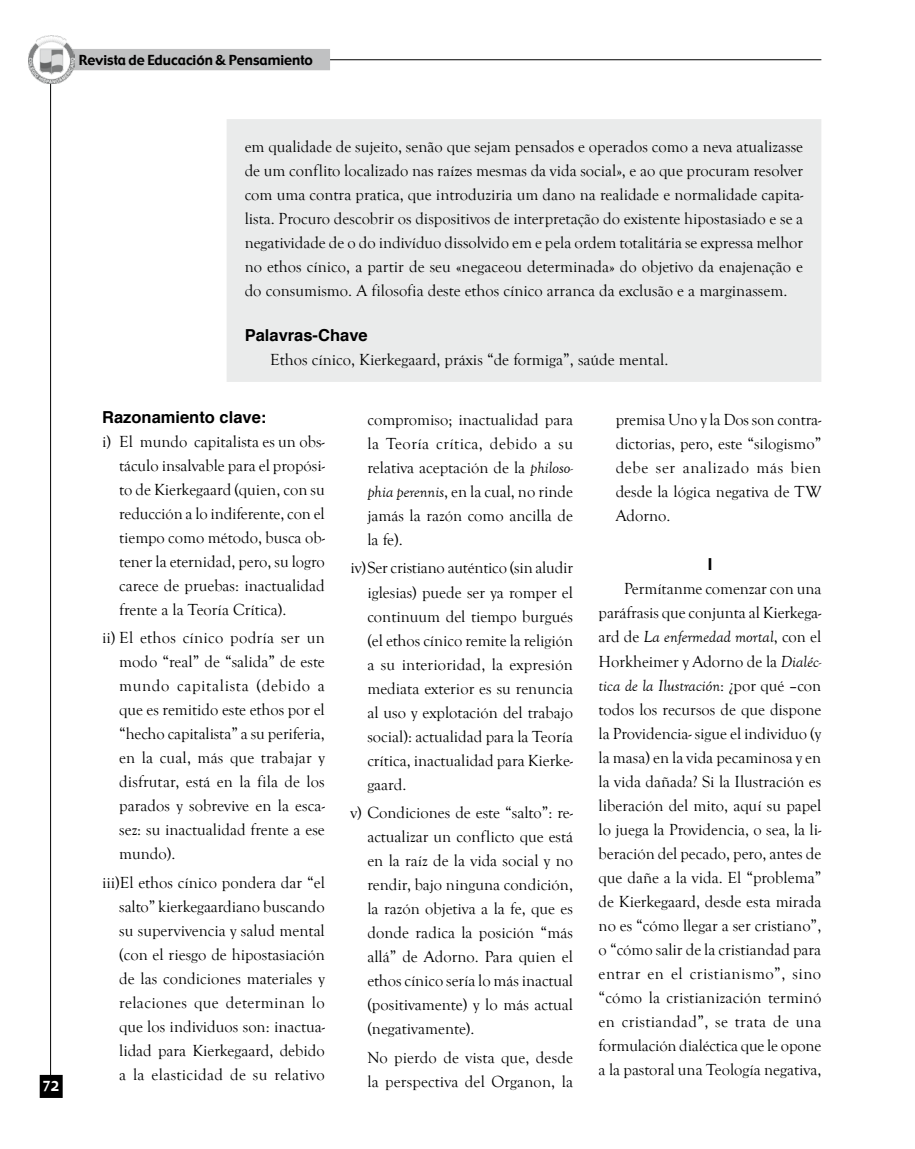
<style>
.page{position:relative;width:915px;height:1149px;background:#fff}
.page>*{position:absolute;margin:0;border:0;box-sizing:border-box;transform-origin:0 0}
.t1{font:16.5px/24px "Goudy Old Style T";color:#000;text-align:justify}
.t2{font:700 16.5px "Helvetica";color:#000}
.t3{font:13.5px "Gadget";color:#000}
.t4{font:13.5px "Gadget";color:#fff}
.s1{font-style:italic}
</style>
<div class="page">
<div style="left:40px;top:1075px;width:22px;height:21px;background:#000"></div>
<div style="left:40px;top:1074px;width:23px;height:23px;border:2px solid #000"></div>
<hr style="left:50px;top:81px;width:1px;height:1012px;background:#000">
<hr style="left:323px;top:59px;width:498px;height:1px;background:#000">
<div style="left:74px;top:49px;width:256px;height:21px;background:#c0c1c2"></div>
<img style="left:28px;top:36px;width:46px;height:48px">
<div style="left:226px;top:119px;width:595px;height:263px;background:#eaebeb"></div>
<p class="t3" style="left:79px;top:51px;width:236px">Revista de Educación &amp; Pensamiento</p>
<p class="t4" style="left:42px;top:1076px;width:18px">72</p>
<p class="t1" style="left:244px;top:135px;width:560px">em qualidade de sujeito, senão que sejam pensados e operados como a neva atualizasse de um conflito localizado nas raízes mesmas da vida social», e ao que procuram resolver com uma contra pratica, que introduziria um dano na realidade e normalidade capita&shy;lista. Procuro descobrir os dispositivos de interpretação do existente hipostasiado e se a negatividade de o do indivíduo dissolvido em e pela ordem totalitária se expressa melhor no ethos cínico, a partir de seu «negaceou determinada» do objetivo da enajenação e do consumismo. A filosofia deste ethos cínico arranca da exclusão e a marginassem.</p>
<p class="t2" style="left:244px;top:322px;width:124px">Palavras-Chave</p>
<p class="t1" style="left:270px;top:348px;width:399px">Ethos cínico, Kierkegaard, práxis “de formiga”, saúde mental.</p>
<p class="t2" style="left:102px;top:403px;width:166px">Razonamiento clave:</p>
<p class="t1" style="left:119px;top:429px;width:207px;text-indent:-17px">i) El mundo capitalista es un obs&shy;táculo insalvable para el propósi&shy;to de Kierkegaard (quien, con su reducción a lo indiferente, con el tiempo como método, busca ob&shy;tener la eternidad, pero, su logro carece de pruebas: inactualidad frente a la Teoría Crítica).</p>
<p class="t1" style="left:119px;top:625px;width:207px;text-indent:-17px">ii) El ethos cínico podría ser un modo “real” de “salida” de este mundo capitalista (debido a que es remitido este ethos por el “hecho capitalista” a su periferia, en la cual, más que trabajar y disfrutar, está en la fila de los parados y sobrevive en la esca&shy;sez: su inactualidad frente a ese mundo).</p>
<p class="t1" style="left:119px;top:870px;width:207px;text-indent:-17px">iii)El ethos cínico pondera dar “el salto” kierkegaardiano buscando su supervivencia y salud mental (con el riesgo de hipostasiación de las condiciones materiales y relaciones que determinan lo que los individuos son: inactua&shy;lidad para Kierkegaard, debido a la elasticidad de su relativo</p>
<p class="t1" style="left:367px;top:408px;width:207px">compromiso; inactualidad para la Teoría crítica, debido a su relativa aceptación de la <span class="s1">philoso&shy;phia perennis</span>, en la cual, no rinde jamás la razón como ancilla de la fe).</p>
<p class="t1" style="left:367px;top:556px;width:207px;text-indent:-17px">iv)Ser cristiano auténtico (sin aludir iglesias) puede ser ya romper el continuum del tiempo burgués (el ethos cínico remite la religión a su interioridad, la expresión mediata exterior es su renuncia al uso y explotación del trabajo social): actualidad para la Teoría crítica, inactualidad para Kierke&shy;gaard.</p>
<p class="t1" style="left:367px;top:800px;width:207px;text-indent:-17px">v) Condiciones de este “salto”: re&shy;actualizar un conflicto que está en la raíz de la vida social y no rendir, bajo ninguna condición, la razón objetiva a la fe, que es donde radica la posición “más allá” de Adorno. Para quien el ethos cínico sería lo más inactual (positivamente) y lo más actual (negativamente).</p>
<p class="t1" style="left:367px;top:1045px;width:207px">No pierdo de vista que, desde la perspectiva del Organon, la</p>
<p class="t1" style="left:615px;top:407px;width:207px">premisa Uno y la Dos son contra&shy;dictorias, pero, este “silogismo” debe ser analizado más bien desde la lógica negativa de TW Adorno.</p>
<p class="t2" style="left:707px;top:551px;width:6px">I</p>
<p class="t1" style="left:598px;top:577px;width:224px;text-indent:26px">Permítanme comenzar con una paráfrasis que conjunta al Kierkega&shy;ard de <span class="s1">La enfermedad mortal</span>, con el Horkheimer y Adorno de la <span class="s1">Dialéc&shy;tica de la Ilustración</span>: ¿por qué –con todos los recursos de que dispone la Providencia- sigue el individuo (y la masa) en la vida pecaminosa y en la vida dañada? Si la Ilustración es liberación del mito, aquí su papel lo juega la Providencia, o sea, la li&shy;beración del pecado, pero, antes de que dañe a la vida. El “problema” de Kierkegaard, desde esta mirada no es “cómo llegar a ser cristiano”, o “cómo salir de la cristiandad para entrar en el cristianismo”, sino “cómo la cristianización terminó en cristiandad”, se trata de una formulación dialéctica que le opone a la pastoral una Teología negativa,</p>
</div>
